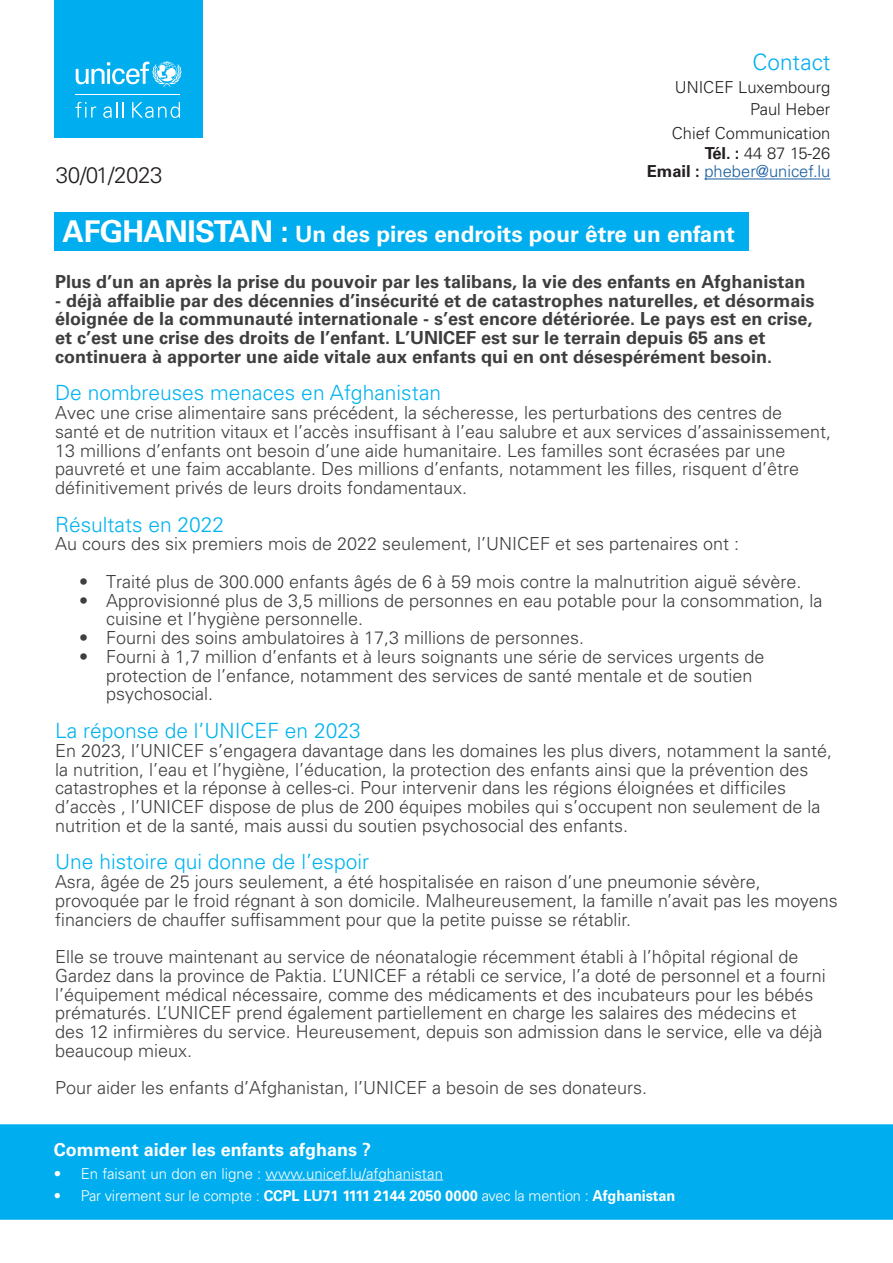
<style>
.page{position:relative;width:893px;height:1263px;background:#fff}
.page>*{position:absolute;margin:0;border:0;box-sizing:border-box;transform-origin:0 0}
.t1{font:700 22.5px "Univers LT Std";color:#fff}
.t2{font:300 22.5px "Univers LT Std";letter-spacing:-.02em;color:#231f20}
.Heading{font:300 22.5px "Univers LT Std";color:#00aeef}
.t3{font:300 21px "Univers LT Std";color:#00b3ef}
.t4{font:300 18px/18.8px "Univers LT Std";color:#3e3e3f}
.t5{font:700 18px/18.8px "Univers LT Std";color:#3e3e3f}
.Paragraph_Style_1{font:700 18px "Univers LT Std";color:#fff}
.Paragraph_Style_1-2{font:300 16.5px "Univers LT Std";color:#231f20}
.Paragraph_Style_1-3{font:300 16.5px/18px "Univers LT Std";color:#175d9e;text-align:right}
.t6{font:300 15px "Univers LT Std";color:#fff}
.s1{font-weight:700;color:#231f20}
.s2{color:#231f20}
.s3{font-size:30px}
.s4{font-weight:700}
</style>
<div class="page">
<div style="left:54px;top:0;width:149px;height:137px;background:#00aeef"></div>
<svg style="left:75px;top:102px;width:21px;height:16px"></svg>
<svg style="left:103px;top:102px;width:21px;height:16px"></svg>
<svg style="left:132px;top:102px;width:48px;height:16px"></svg>
<svg style="left:76px;top:62px;width:105px;height:25px"></svg>
<hr style="left:75px;top:94px;width:105px;height:1px;background:#fff">
<div style="left:54px;top:212px;width:694px;height:39px;background:#00aeef"></div>
<hr style="left:704px;top:179px;width:126px;height:1px;background:#175d9e">
<div style="left:0;top:1124px;width:893px;height:96px;background:#00aeef"></div>
<hr style="left:266px;top:1180px;width:177px;height:1px;background:#fff">
<p class="Heading" style="left:752px;top:49px;width:79px">Contact</p>
<p class="Paragraph_Style_1-2" style="left:675px;top:77px;width:157px">UNICEF Luxembourg</p>
<p class="Paragraph_Style_1-2" style="left:750px;top:99px;width:82px">Paul Heber</p>
<p class="Paragraph_Style_1-2" style="left:672px;top:123px;width:160px">Chief Communication</p>
<p class="Paragraph_Style_1-3" style="left:647px;top:144px;width:185px"><span class="s1">Tél. :</span> <span class="s2">44 87 15-26<br></span><span class="s1">Email :</span> pheber@unicef.lu</p>
<p class="t2" style="left:56px;top:162px;width:108px">30/01/2023</p>
<p class="t1" style="left:63px;top:221px;width:674px"><span class="s3">AFGHANISTAN :</span> Un des pires endroits pour être un enfant</p>
<p class="t5" style="left:55px;top:272px;width:752px">Plus d’un an après la prise du pouvoir par les talibans, la vie des enfants en Afghanistan</p>
<p class="t5" style="left:55px;top:291px;width:761px">- déjà affaiblie par des décennies d’insécurité et de catastrophes naturelles, et désormais éloignée de la communauté internationale - s’est encore détériorée. Le pays est en crise, et c’est une crise des droits de l’enfant. L’UNICEF est sur le terrain depuis 65 ans et continuera à apporter une aide vitale aux enfants qui en ont désespérément besoin.</p>
<p class="t3" style="left:55px;top:380px;width:388px">De nombreuses menaces en Afghanistan</p>
<p class="t4" style="left:55px;top:403px;width:778px">Avec une crise alimentaire sans précédent, la sécheresse, les perturbations des centres de<br>santé et de nutrition vitaux et l’accès insuffisant à l’eau salubre et aux services d’assainissement, 13 millions d’enfants ont besoin d’une aide humanitaire. Les familles sont écrasées par une pauvreté et une faim accablante. Des millions d’enfants, notamment les filles, risquent d’être définitivement privés de leurs droits fondamentaux.</p>
<p class="t3" style="left:55px;top:512px;width:171px">Résultats en 2022</p>
<p class="t4" style="left:55px;top:535px;width:686px">Au cours des six premiers mois de 2022 seulement, l’UNICEF et ses partenaires ont :</p>
<p class="t4" style="left:79px;top:572px;width:724px">• Traité plus de 300.000 enfants âgés de 6 à 59 mois contre la malnutrition aiguë sévère.</p>
<p class="t4" style="left:106px;top:591px;width:718px;text-indent:-27px">• Approvisionné plus de 3,5 millions de personnes en eau potable pour la consommation, la cuisine et l’hygiène personnelle.</p>
<p class="t4" style="left:79px;top:628px;width:507px">• Fourni des soins ambulatoires à 17,3 millions de personnes.</p>
<p class="t4" style="left:106px;top:647px;width:660px;text-indent:-27px">• Fourni à 1,7 million d’enfants et à leurs soignants une série de services urgents de protection de l’enfance, notamment des services de santé mentale et de soutien psychosocial.</p>
<p class="t3" style="left:55px;top:718px;width:307px">La réponse de l’UNICEF en 2023</p>
<p class="t4" style="left:55px;top:741px;width:778px">En 2023, l’UNICEF s’engagera davantage dans les domaines les plus divers, notamment la santé, la nutrition, l’eau et l’hygiène, l’éducation, la protection des enfants ainsi que la prévention des catastrophes et la réponse à celles-ci. Pour intervenir dans les régions éloignées et difficiles d’accès , l’UNICEF dispose de plus de 200 équipes mobiles qui s’occupent non seulement de la nutrition et de la santé, mais aussi du soutien psychosocial des enfants.</p>
<p class="t3" style="left:55px;top:849px;width:315px">Une histoire qui donne de l’espoir</p>
<p class="t4" style="left:55px;top:872px;width:784px">Asra, âgée de 25 jours seulement, a été hospitalisée en raison d’une pneumonie sévère, provoquée par le froid régnant à son domicile. Malheureusement, la famille n’avait pas les moyens financiers de chauffer suffisamment pour que la petite puisse se rétablir.</p>
<p class="t4" style="left:55px;top:947px;width:772px">Elle se trouve maintenant au service de néonatalogie récemment établi à l’hôpital régional de Gardez dans la province de Paktia. L’UNICEF a rétabli ce service, l’a doté de personnel et a fourni l’équipement médical nécessaire, comme des médicaments et des incubateurs pour les bébés prématurés. L’UNICEF prend également partiellement en charge les salaires des médecins et des 12 infirmières du service. Heureusement, depuis son admission dans le service, elle va déjà beaucoup mieux.</p>
<p class="t4" style="left:55px;top:1078px;width:594px">Pour aider les enfants d’Afghanistan, l’UNICEF a besoin de ses donateurs.</p>
<p class="Paragraph_Style_1" style="left:54px;top:1139px;width:319px">Comment aider les enfants afghans ?</p>
<p class="t6" style="left:54px;top:1164px;width:391px">• En faisant un don en ligne : www.unicef.lu/afghanistan</p>
<p class="t6" style="left:54px;top:1186px;width:623px">• Par virement sur le compte : <span class="s4">CCPL LU71 1111 2144 2050 0000</span> avec la mention : <span class="s4">Afghanistan</span></p>
</div>
